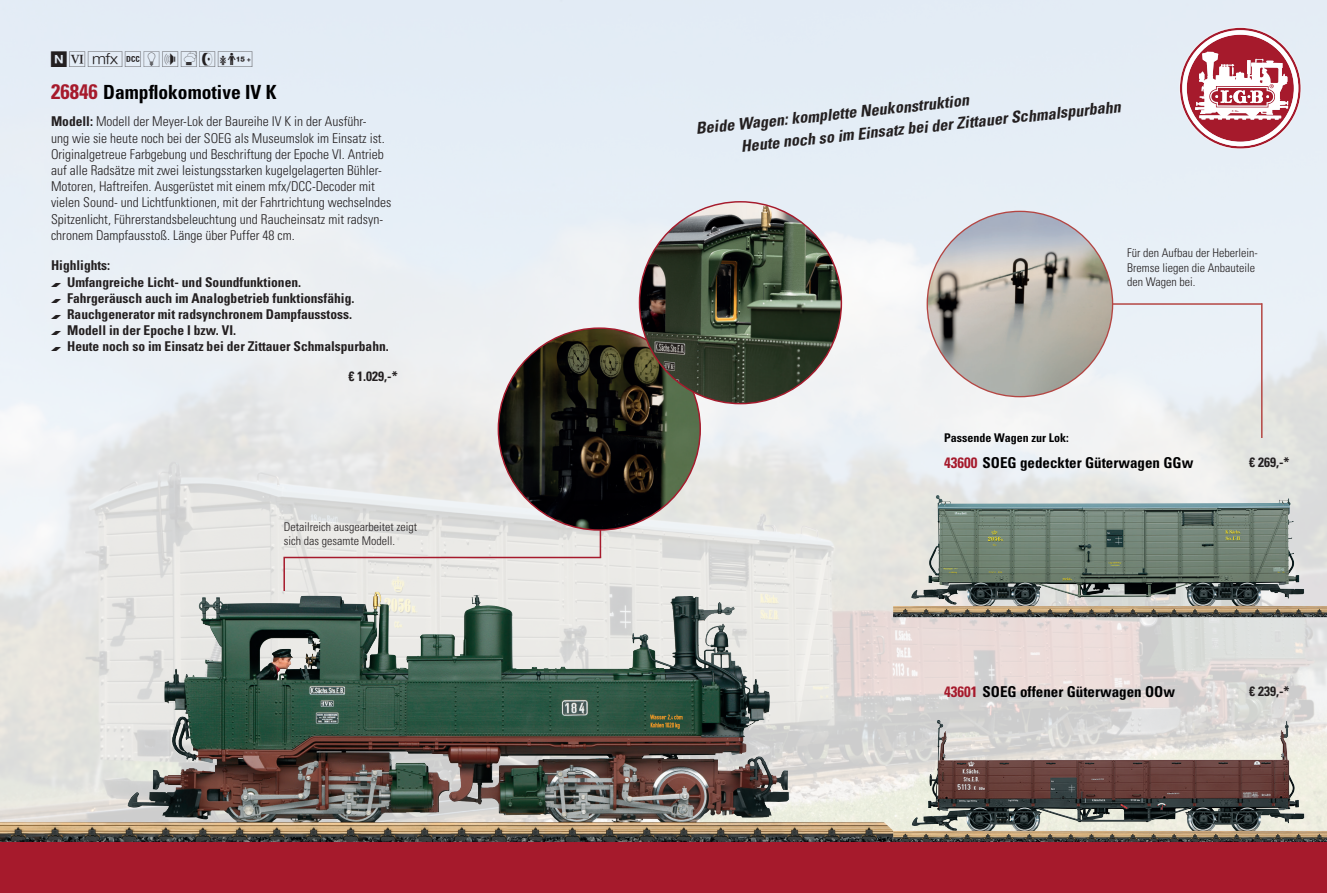
<style>
.page{position:relative;width:1327px;height:893px;background:#fff}
.page>*{position:absolute;margin:0;border:0;box-sizing:border-box;transform-origin:0 0}
.t1{font:700 condensed 19.5px "Univers LT Std";color:#000001}
.t2{font:19.5px "LGB Piktos";color:#231f20}
.t3{font:italic 700 condensed 16.2px/22px "Univers LT Std";color:#231f20}
.t4{font:700 condensed 15px "Univers LT Std";color:#000001}
.t5{font:300 condensed 13.5px/16.2px "Univers LT Std";color:#231f20}
.t6{font:700 condensed 13.5px "Univers LT Std";color:#231f20}
.t7{font:300 condensed 12px/14.4px "Univers LT Std";color:#231f20}
.t8{font:700 condensed 12px "Univers LT Std";color:#000001}
.s1{font-family:"Maerklin Piktos"}
.s2{font-size:21px;color:#a61a2c}
.s3{font-weight:700}
.s4{font-family:"Maerklin Aufzaehlung";font-weight:400;font-stretch:normal}
.s5{color:#a61a2c}
</style>
<div class="page">
<img style="left:0;top:0;width:1327px;height:842px">
<div style="left:0;top:842px;width:1327px;height:51px;background:#a61a2c"></div>
<img style="left:911px;top:496px;width:61px;height:103px">
<img style="left:928px;top:720px;width:20px;height:91px">
<img style="left:164px;top:592px;width:211px;height:98px">
<hr style="left:283px;top:557px;width:2px;height:34px;background:#a61a2c">
<hr style="left:1099px;top:303px;width:163px;height:2px;background:#b44643">
<img style="left:927px;top:211px;width:185px;height:186px;border-radius:93px">
<hr style="left:285px;top:557px;width:316px;height:1px;background:#a61a2c">
<hr style="left:600px;top:523px;width:1px;height:34px;background:#a61a2c">
<img style="left:498px;top:328px;width:202px;height:202px;border-radius:101px">
<img style="left:639px;top:202px;width:202px;height:202px;border-radius:101px">
<hr style="left:1261px;top:303px;width:1px;height:135px;background:#b44643">
<svg style="left:1179px;top:27px;width:122px;height:122px"></svg>
<h1 class="t2" style="left:51px;top:49px;width:206px">$6HKEF8J<span class="s1">Y</span></h1>
<h1 class="t1" style="left:51px;top:80px;width:227px"><span class="s2">26846</span> Dampflokomotive IV K</h1>
<p class="t5" style="left:51px;top:114px;width:342px"><span class="s3">Modell:</span> Modell der Meyer-Lok der Baureihe IV K in der Ausführ-<br>ung wie sie heute noch bei der SOEG als Museumslok im Einsatz ist.<br>Originalgetreue Farbgebung und Beschriftung der Epoche VI. Antrieb auf alle Radsätze mit zwei leistungsstarken kugelgelagerten Bühler-Motoren, Haftreifen. Ausgerüstet mit einem mfx/DCC-Decoder mit vielen Sound- und Lichtfunktionen, mit der Fahrtrichtung wechselndes Spitzenlicht, Führerstandsbeleuchtung und Raucheinsatz mit radsyn&shy;chronem Dampfausstoß. Länge über Puffer 48 cm.</p>
<p class="t6" style="left:51px;top:257px;width:61px">Highlights:</p>
<p class="t6" style="left:51px;top:274px;width:252px"><span class="s4">•</span> Umfangreiche Licht- und Soundfunktionen.</p>
<p class="t6" style="left:51px;top:290px;width:305px"><span class="s4">•</span> Fahrgeräusch auch im Analogbetrieb funktionsfähig.</p>
<p class="t6" style="left:51px;top:306px;width:303px"><span class="s4">•</span> Rauchgenerator mit radsynchronem Dampfausstoss.</p>
<p class="t6" style="left:51px;top:322px;width:187px"><span class="s4">•</span> Modell in der Epoche I bzw. VI.</p>
<p class="t6" style="left:51px;top:338px;width:339px"><span class="s4">•</span> Heute noch so im Einsatz bei der Zittauer Schmalspurbahn.</p>
<p class="t6" style="left:348px;top:368px;width:51px">€ 1.029,-*</p>
<p class="t7" style="left:284px;top:519px;width:135px">Detailreich ausgearbeitet zeigt sich das gesamte Modell.</p>
<p class="t3" style="left:737px;top:113px;width:383px;text-indent:-43px;rotate:-6deg">Beide Wagen: komplette Neukonstruktion<br>Heute noch so im Einsatz bei der Zittauer Schmalspurbahn</p>
<p class="t8" style="left:944px;top:431px;width:126px">Passende Wagen zur Lok:</p>
<p class="t7" style="left:1127px;top:246px;width:132px">Für den Aufbau der Heberlein-<br>Bremse liegen die Anbauteile den Wagen bei.</p>
<p class="t4" style="left:944px;top:453px;width:251px"><span class="s5">43600</span> SOEG gedeckter Güterwagen GGw</p>
<p class="t6" style="left:1249px;top:453px;width:42px">€ 269,-*</p>
<p class="t4" style="left:944px;top:683px;width:232px"><span class="s5">43601</span> SOEG offener Güterwagen OOw</p>
<p class="t6" style="left:1249px;top:683px;width:42px">€ 239,-*</p>
</div>
